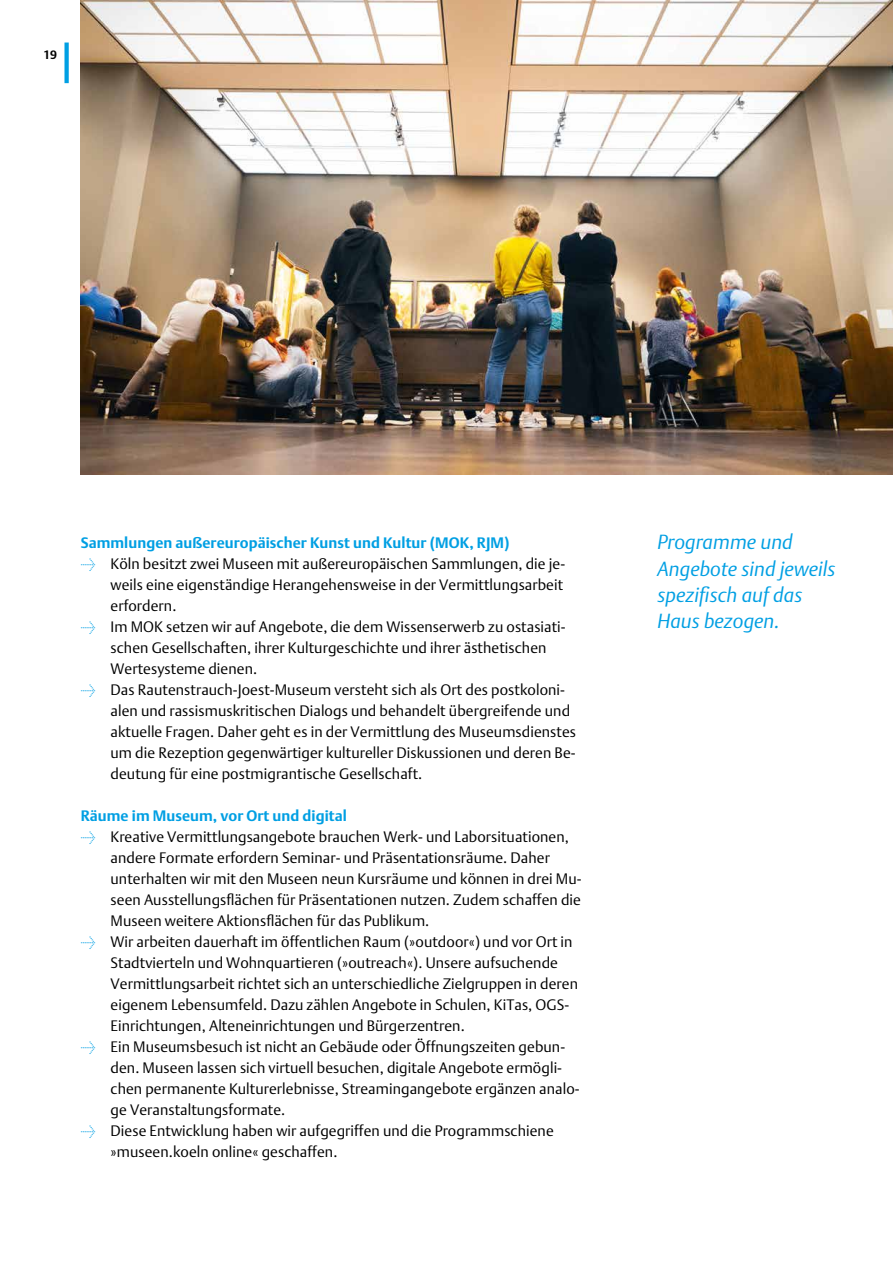
<style>
.page{position:relative;width:893px;height:1263px;background:#fff}
.page>*{position:absolute;margin:0;border:0;box-sizing:border-box;transform-origin:0 0}
.t1{font:italic 300 20.25px/26.2px "Argo DTL";letter-spacing:.005em;color:#009fe3}
.t2{font:300 15px "Argo DTL";letter-spacing:.005em;color:#000}
.t3{font:700 15px "Argo DTL";letter-spacing:.005em;color:#009fe3}
.t4{font:700 12px "Argo DTL";color:#000}
.s1{font-family:"The Sans Semi Light Expert";font-weight:400;font-size:14.7px;color:#009fe3}
</style>
<div class="page">
<div style="left:64px;top:43px;width:5px;height:40px;background:#009fe3"></div>
<img style="left:81px;top:0;width:812px;height:474px">
<p class="t4" style="left:44px;top:47px;width:15px">19</p>
<p class="t3" style="left:81px;top:533px;width:430px">Sammlungen außereuropäischer Kunst und Kultur (MOK, RJM)</p>
<p class="t2" style="left:81px;top:554px;width:486px"><span class="s1">Û</span> Köln besitzt zwei Museen mit außereuropäischen Sammlungen, die je-</p>
<p class="t2" style="left:111px;top:575px;width:454px">weils eine eigenständige Herangehensweise in der Vermittlungsarbeit</p>
<p class="t2" style="left:111px;top:596px;width:67px">erfordern.</p>
<p class="t2" style="left:81px;top:617px;width:485px"><span class="s1">Û</span> Im MOK setzen wir auf Angebote, die dem Wissenserwerb zu ostasiati-</p>
<p class="t2" style="left:111px;top:638px;width:437px">schen Gesellschaften, ihrer Kulturgeschichte und ihrer ästhetischen</p>
<p class="t2" style="left:111px;top:659px;width:148px">Wertesysteme dienen.</p>
<p class="t2" style="left:81px;top:680px;width:486px"><span class="s1">Û</span> Das Rautenstrauch-Joest-Museum versteht sich als Ort des postkoloni-</p>
<p class="t2" style="left:111px;top:701px;width:461px">alen und rassismuskritischen Dialogs und behandelt übergreifende und</p>
<p class="t2" style="left:111px;top:722px;width:467px">aktuelle Fragen. Daher geht es in der Vermittlung des Museumsdienstes</p>
<p class="t2" style="left:111px;top:743px;width:467px">um die Rezeption gegenwärtiger kultureller Diskussionen und deren Be-</p>
<p class="t2" style="left:111px;top:764px;width:313px">deutung für eine postmigrantische Gesellschaft.</p>
<p class="t3" style="left:81px;top:806px;width:268px">Räume im Museum, vor Ort und digital</p>
<p class="t2" style="left:81px;top:827px;width:490px"><span class="s1">Û</span> Kreative Vermittlungsangebote brauchen Werk- und Laborsituationen,</p>
<p class="t2" style="left:111px;top:848px;width:441px">andere Formate erfordern Seminar- und Präsentationsräume. Daher</p>
<p class="t2" style="left:111px;top:869px;width:473px">unterhalten wir mit den Museen neun Kursräume und können in drei Mu-</p>
<p class="t2" style="left:111px;top:890px;width:472px">seen Ausstellungsflächen für Präsentationen nutzen. Zudem schaffen die</p>
<p class="t2" style="left:111px;top:911px;width:320px">Museen weitere Aktionsflächen für das Publikum.</p>
<p class="t2" style="left:81px;top:932px;width:493px"><span class="s1">Û</span> Wir arbeiten dauerhaft im öffentlichen Raum (»outdoor«) und vor Ort in</p>
<p class="t2" style="left:111px;top:953px;width:449px">Stadtvierteln und Wohnquartieren (»outreach«). Unsere aufsuchende</p>
<p class="t2" style="left:111px;top:974px;width:469px">Vermittlungsarbeit richtet sich an unterschiedliche Zielgruppen in deren</p>
<p class="t2" style="left:111px;top:995px;width:460px">eigenem Lebensumfeld. Dazu zählen Angebote in Schulen, KiTas, OGS-</p>
<p class="t2" style="left:111px;top:1016px;width:356px">Einrichtungen, Alteneinrichtungen und Bürgerzentren.</p>
<p class="t2" style="left:81px;top:1037px;width:486px"><span class="s1">Û</span> Ein Museumsbesuch ist nicht an Gebäude oder Öffnungszeiten gebun-</p>
<p class="t2" style="left:111px;top:1058px;width:453px">den. Museen lassen sich virtuell besuchen, digitale Angebote ermögli-</p>
<p class="t2" style="left:111px;top:1079px;width:471px">chen permanente Kulturerlebnisse, Streamingangebote ergänzen analo-</p>
<p class="t2" style="left:111px;top:1100px;width:176px">ge Veranstaltungsformate.</p>
<p class="t2" style="left:81px;top:1121px;width:475px"><span class="s1">Û</span> Diese Entwicklung haben wir aufgegriffen und die Programmschiene</p>
<p class="t2" style="left:111px;top:1142px;width:228px">»museen.koeln online« geschaffen.</p>
<h1 class="t1" style="left:657px;top:529px;width:179px">Programme und<br>Angebote sind jeweils spezifisch auf das<br>Haus bezogen.</h1>
</div>
